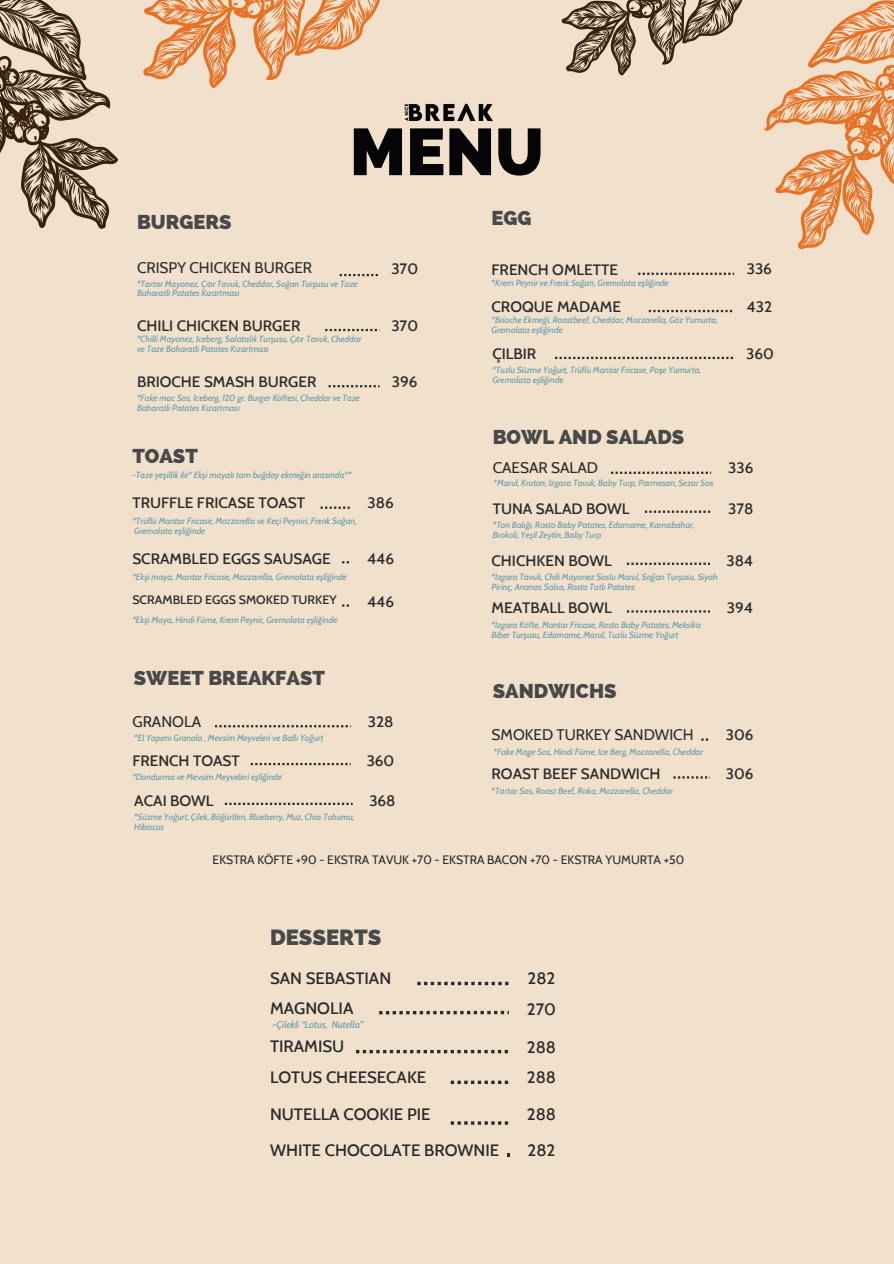
<style>
.page{position:relative;width:894px;height:1264px;background:#fff}
.page>*{position:absolute;margin:0;border:0;box-sizing:border-box;transform-origin:0 0}
.t1{font:800 65.85px "Raleway";color:#050507}
.t2{font:800 21.9px "Raleway";color:#494949}
.t3{font:800 20.1px "Raleway";color:#494949}
.t4{font:500 16.8px "Cabin";color:#2a2a2a}
.t5{font:500 15.3px "Cabin";color:#2a2a2a}
.t6{font:15.3px "Cabin";color:#2a2a2a}
.t7{font:500 12.45px "Cabin";color:#2a2a2a}
.t8{font:12.15px "Cabin";color:#2a2a2a}
.t9{font:italic 9.75px "Cabin";color:#6299ab}
.t10{font:italic 8.85px/9.6px "Cabin";color:#6299ab}
</style>
<div class="page">
<div style="left:0;top:0;width:893px;height:1263px;background:#f0e0cc"></div>
<svg style="left:561px;top:0;width:143px;height:76px"></svg>
<svg style="left:704px;top:0;width:189px;height:275px"></svg>
<svg style="left:0;top:0;width:380px;height:229px"></svg>
<svg style="left:320px;top:506px;width:30px;height:3px"></svg>
<svg style="left:638px;top:273px;width:95px;height:2px"></svg>
<svg style="left:648px;top:310px;width:84px;height:2px"></svg>
<svg style="left:555px;top:357px;width:177px;height:2px"></svg>
<svg style="left:215px;top:725px;width:136px;height:2px"></svg>
<svg style="left:251px;top:763px;width:100px;height:2px"></svg>
<svg style="left:339px;top:274px;width:39px;height:2px"></svg>
<svg style="left:325px;top:329px;width:55px;height:2px"></svg>
<svg style="left:328px;top:385px;width:51px;height:2px"></svg>
<img style="left:404px;top:103px;width:89px;height:18px">
<svg style="left:611px;top:471px;width:100px;height:3px"></svg>
<svg style="left:644px;top:510px;width:66px;height:3px"></svg>
<svg style="left:342px;top:561px;width:7px;height:2px"></svg>
<svg style="left:342px;top:604px;width:7px;height:2px"></svg>
<svg style="left:626px;top:562px;width:83px;height:3px"></svg>
<svg style="left:626px;top:610px;width:83px;height:2px"></svg>
<svg style="left:225px;top:802px;width:127px;height:3px"></svg>
<svg style="left:417px;top:981px;width:91px;height:4px"></svg>
<svg style="left:379px;top:1010px;width:130px;height:4px"></svg>
<svg style="left:450px;top:1080px;width:58px;height:3px"></svg>
<svg style="left:450px;top:1121px;width:58px;height:3px"></svg>
<svg style="left:356px;top:1049px;width:152px;height:4px"></svg>
<svg style="left:673px;top:776px;width:37px;height:2px"></svg>
<p class="t3" style="left:137px;top:210px;width:96px">BURGERS</p>
<h2 class="t6" style="left:137px;top:259px;width:177px">CRISPY CHICKEN BURGER</h2>
<h3 class="t1" style="left:350px;top:113px;width:195px">MENU</h3>
<p class="t5" style="left:391px;top:260px;width:28px">370</p>
<p class="t3" style="left:491px;top:206px;width:42px">EGG</p>
<p class="t5" style="left:491px;top:260px;width:128px">FRENCH OMLETTE</p>
<h3 class="t10" style="left:137px;top:279px;width:222px">*Tartar Mayonez, Çıtır Tavuk, Cheddar, Soğan Turşusu ve Taze<br>Baharatlı Patates Kızartması</h3>
<h3 class="t10" style="left:491px;top:278px;width:178px">*Krem Peynir ve Frenk Soğan, Gremolata eşliğinde</h3>
<p class="t10" style="left:491px;top:315px;width:228px">*Brioche Ekmeği, Roastbeef, Cheddar, Mozzarella, Göz Yumurta,<br>Gremolata eşliğinde</p>
<h3 class="t10" style="left:492px;top:365px;width:210px">*Tuzlu Süzme Yoğurt, Trüflü Mantar Fricase, Poşe Yumurta,<br>Gremolata eşliğinde</h3>
<h3 class="t5" style="left:491px;top:297px;width:131px">CROQUE MADAME</h3>
<p class="t5" style="left:492px;top:344px;width:45px">ÇILBIR</p>
<p class="t5" style="left:391px;top:316px;width:28px">370</p>
<h2 class="t5" style="left:137px;top:316px;width:165px">CHILI CHICKEN BURGER</h2>
<p class="t10" style="left:137px;top:334px;width:226px">*Chilli Mayonez, Iceberg, Salatalık Turşusu, Çıtır Tavuk, Cheddar ve Taze Baharatlı Patates Kızartması</p>
<h1 class="t5" style="left:392px;top:372px;width:27px">396</h1>
<h3 class="t5" style="left:137px;top:372px;width:181px">BRIOCHE SMASH BURGER</h3>
<p class="t10" style="left:137px;top:393px;width:224px">*Fake mac Sos, Iceberg, 120 gr. Burger Köftesi, Cheddar ve Taze<br>Baharatlı Patates Kızartması</p>
<h3 class="t3" style="left:492px;top:424px;width:193px">BOWL AND SALADS</h3>
<p class="t5" style="left:746px;top:260px;width:27px">336</p>
<p class="t5" style="left:746px;top:297px;width:27px">432</p>
<h3 class="t5" style="left:746px;top:344px;width:29px">360</h3>
<h4 class="t3" style="left:132px;top:444px;width:67px">TOAST</h4>
<h2 class="t10" style="left:132px;top:470px;width:221px">-Taze yeşillik ile* Ekşi mayalı tam buğday ekmeğin arasında**</h2>
<p class="t5" style="left:132px;top:493px;width:174px">TRUFFLE FRICASE TOAST</p>
<p class="t10" style="left:132px;top:516px;width:226px">*Trüflü Mantar Fricase, Mozzarella ve Keçi Peyniri, Frenk Soğan,</p>
<p class="t10" style="left:134px;top:526px;width:73px">Gremolata eşliğinde</p>
<h3 class="t5" style="left:367px;top:493px;width:28px">386</h3>
<p class="t5" style="left:132px;top:549px;width:200px">SCRAMBLED EGGS SAUSAGE</p>
<h4 class="t5" style="left:367px;top:549px;width:28px">446</h4>
<h3 class="t10" style="left:132px;top:572px;width:216px">*Ekşi maya, Mantar Fricase, Mozzarella, Gremolata eşliğinde</h3>
<h3 class="t7" style="left:132px;top:592px;width:206px">SCRAMBLED EGGS SMOKED TURKEY</h3>
<p class="t5" style="left:367px;top:592px;width:28px">446</p>
<p class="t10" style="left:132px;top:615px;width:207px">*Ekşi Maya, Hindi Füme, Krem Peynir, Gremolata eşliğinde</p>
<h3 class="t3" style="left:134px;top:666px;width:193px">SWEET BREAKFAST</h3>
<p class="t6" style="left:132px;top:712px;width:70px">GRANOLA</p>
<h3 class="t5" style="left:367px;top:712px;width:27px">328</h3>
<h3 class="t10" style="left:134px;top:733px;width:191px">*El Yapımı Granola , Mevsim Meyveleri ve Ballı Yoğurt</h3>
<p class="t10" style="left:132px;top:772px;width:151px">*Dondurma ve Mevsim Meyveleri eşliğinde</p>
<p class="t5" style="left:132px;top:751px;width:109px">FRENCH TOAST</p>
<p class="t5" style="left:366px;top:751px;width:29px">360</p>
<p class="t5" style="left:134px;top:790px;width:81px">ACAI BOWL</p>
<h5 class="t5" style="left:369px;top:791px;width:28px">368</h5>
<h3 class="t10" style="left:134px;top:812px;width:221px">*Süzme Yoğurt, Çilek, Böğürtlen, Blueberry, Muz, Chia Tohumu,<br>Hibiscus</h3>
<p class="t6" style="left:492px;top:458px;width:107px">CAESAR SALAD</p>
<p class="t5" style="left:728px;top:458px;width:27px">336</p>
<p class="t10" style="left:493px;top:478px;width:221px">*Marul, Kruton, Izgara Tavuk, Baby Turp, Parmesan, Sezar Sos</p>
<h2 class="t10" style="left:492px;top:520px;width:203px">*Ton Balığı, Rosto Baby Patates, Edamame, Karnabahar,<br>Brokoli, Yeşil Zeytin, Baby Turp</h2>
<h3 class="t5" style="left:492px;top:498px;width:138px">TUNA SALAD BOWL</h3>
<p class="t5" style="left:728px;top:499px;width:27px">378</p>
<p class="t5" style="left:491px;top:551px;width:122px">CHICHKEN BOWL</p>
<h3 class="t5" style="left:726px;top:551px;width:28px">384</h3>
<h3 class="t10" style="left:491px;top:572px;width:228px">*Izgara Tavuk, Chili Mayonez Soslu Marul, Soğan Turşusu, Siyah<br>Pirinç, Ananas Salsa, Rosto Tatlı Patates</h3>
<h3 class="t5" style="left:491px;top:598px;width:122px">MEATBALL BOWL</h3>
<p class="t5" style="left:726px;top:598px;width:28px">394</p>
<p class="t10" style="left:491px;top:620px;width:211px">*Izgara Köfte, Mantar Fricase, Rosto Baby Patates, Meksika<br>Biber Turşusu, Edamame, Marul, Tuzlu Süzme Yoğurt</p>
<p class="t3" style="left:493px;top:679px;width:125px">SANDWICHS</p>
<h3 class="t6" style="left:491px;top:725px;width:203px">SMOKED TURKEY SANDWICH</h3>
<h3 class="t5" style="left:725px;top:725px;width:29px">306</h3>
<p class="t10" style="left:493px;top:746px;width:211px">*Fake Mage Sos, Hindi Füme, Ice Berg, Mozzarella, Cheddar</p>
<h3 class="t10" style="left:491px;top:785px;width:183px">*Tartar Sos, Roast Beef, Roka, Mozzarella, Cheddar</h3>
<p class="t5" style="left:491px;top:764px;width:170px">ROAST BEEF SANDWICH</p>
<h3 class="t5" style="left:725px;top:764px;width:29px">306</h3>
<p class="t8" style="left:212px;top:852px;width:473px">EKSTRA KÖFTE +90 - EKSTRA TAVUK +70 - EKSTRA BACON +70 - EKSTRA YUMURTA +50</p>
<h2 class="t2" style="left:270px;top:924px;width:113px">DESSERTS</h2>
<p class="t4" style="left:270px;top:967px;width:123px">SAN SEBASTIAN</p>
<h3 class="t4" style="left:270px;top:998px;width:85px">MAGNOLIA</h3>
<h3 class="t9" style="left:272px;top:1018px;width:92px">-Çilekli “Lotus, Nutella”</h3>
<h4 class="t4" style="left:527px;top:967px;width:29px">282</h4>
<h3 class="t4" style="left:527px;top:998px;width:31px">270</h3>
<h3 class="t4" style="left:270px;top:1036px;width:76px">TIRAMISU</h3>
<p class="t4" style="left:527px;top:1036px;width:31px">288</p>
<p class="t4" style="left:270px;top:1066px;width:158px">LOTUS CHEESECAKE</p>
<p class="t4" style="left:270px;top:1103px;width:162px">NUTELLA COOKIE PIE</p>
<h2 class="t4" style="left:270px;top:1139px;width:231px">WHITE CHOCOLATE BROWNIE</h2>
<p class="t4" style="left:527px;top:1067px;width:31px">288</p>
<p class="t4" style="left:527px;top:1103px;width:31px">288</p>
<h3 class="t4" style="left:527px;top:1139px;width:29px">282</h3>
</div>
